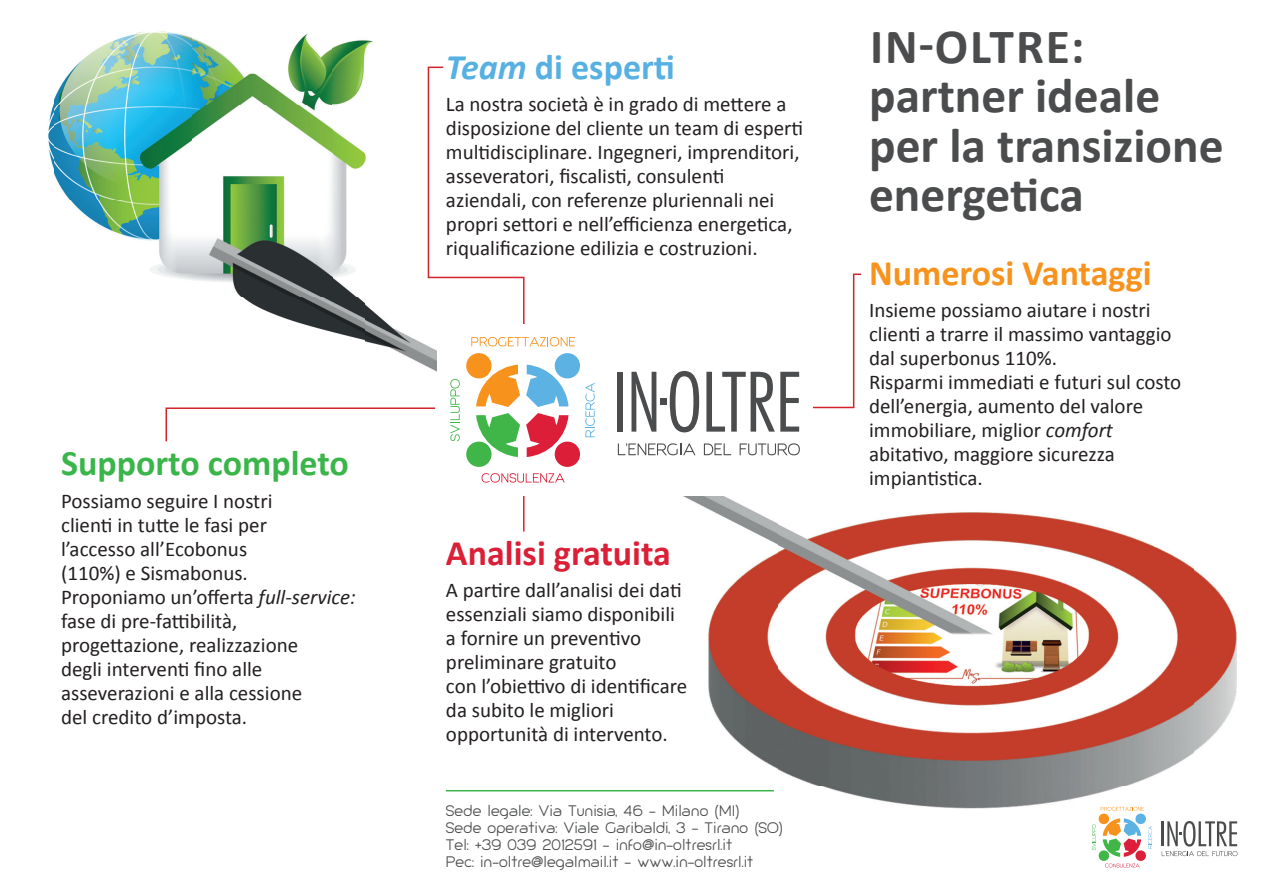
<style>
.page{position:relative;width:1263px;height:893px;background:#fff}
.page>*{position:absolute;margin:0;border:0;box-sizing:border-box;transform-origin:0 0}
.t1{font:700 49.5px/49.5px "Calibri";color:#4b4c4d}
.t2{font:700 36px "Calibri";color:#f7931d}
.t3{font:700 36px "Calibri";color:#3ab54a}
.t4{font:700 36px "Calibri";color:#da1f37}
.t5{font:700 36px "Calibri";color:#57b0e2}
.t6{font:21px/24px "Calibri";color:#231f20}
.t7{font:14.25px/17.1px "Giorgio";color:#4b4c4d}
.s1{font-style:italic}
</style>
<div class="page">
<img style="left:48px;top:52px;width:316px;height:244px">
<img style="left:93px;top:31px;width:280px;height:21px">
<img style="left:364px;top:52px;width:829px;height:735px">
<img style="left:1193px;top:568px;width:45px;height:287px">
<img style="left:240px;top:296px;width:125px;height:491px">
<img style="left:446px;top:787px;width:748px;height:81px">
<svg style="left:446px;top:804px;width:337px;height:64px"></svg>
<svg style="left:165px;top:407px;width:272px;height:36px"></svg>
<hr style="left:523px;top:435px;width:1px;height:96px;background:#d1232a">
<div style="left:1092px;top:807px;width:145px;height:60px;background:#fff"></div>
<hr style="left:1161px;top:821px;width:2px;height:25px;background:#4b4c4d">
<svg style="left:1162px;top:821px;width:75px;height:35px"></svg>
<svg style="left:1092px;top:807px;width:60px;height:60px"></svg>
<svg style="left:427px;top:66px;width:98px;height:264px"></svg>
<svg style="left:811px;top:273px;width:52px;height:136px"></svg>
<div style="left:438px;top:324px;width:375px;height:171px;background:#fff"></div>
<svg style="left:618px;top:443px;width:77px;height:12px"></svg>
<svg style="left:704px;top:443px;width:27px;height:12px"></svg>
<svg style="left:740px;top:443px;width:60px;height:12px"></svg>
<div style="left:617px;top:372px;width:5px;height:60px;background:#4b4c4d"></div>
<svg style="left:631px;top:372px;width:25px;height:60px"></svg>
<div style="left:661px;top:398px;width:6px;height:7px;background:#4b4c4d"></div>
<svg style="left:670px;top:371px;width:29px;height:61px"></svg>
<svg style="left:706px;top:372px;width:93px;height:60px"></svg>
<svg style="left:471px;top:337px;width:104px;height:9px"></svg>
<svg style="left:450px;top:353px;width:145px;height:130px"></svg>
<hr style="left:446px;top:790px;width:328px;height:1px;background:#3ab54a">
<h2 class="t3" style="left:61px;top:441px;width:289px">Supporto completo</h2>
<p class="t6" style="left:61px;top:488px;width:296px">Possiamo seguire I nostri<br>clienti in tutte le fasi per<br>l’accesso all’Ecobonus<br>(110%) e Sismabonus.<br>Proponiamo un’offerta <span class="s1">full-service: </span>fase di pre-fatti bilità, progettazione, realizzazione<br>degli interventi fino alle asseverazioni e alla cessione<br>del credito d’imposta.</p>
<h2 class="t5" style="left:446px;top:45px;width:230px"><span class="s1">Team</span> di esperti</h2>
<p class="t6" style="left:446px;top:91px;width:359px">La nostra società è in grado di mettere a disposizione del cliente un team di esperti multidisciplinare. Ingegneri, imprenditori, asseveratori, fiscalisti, consulenti aziendali, con referenze pluriennali nei propri settori e nell’effi cienza energetica, riqualificazione edilizia e costruzioni.</p>
<h2 class="t4" style="left:446px;top:530px;width:226px">Analisi gratuita</h2>
<p class="t6" style="left:446px;top:577px;width:243px">A partire dall’analisi dei dati essenziali siamo disponibili a fornire un preventivo preliminare gratuito<br>con l’obietti vo di identificare da subito le migliori opportunità di intervento.</p>
<p class="t7" style="left:446px;top:803px;width:338px">Sede legale: Via Tunisia, 46 - Milano (MI)<br>Sede operativa: Viale Garibaldi, 3 - Tirano (SO)<br>Tel: +39 039 2012591 - info@in-oltresrl.it<br>Pec: in-oltre@legalmail.it - www.in-oltresrl.it</p>
<h1 class="t1" style="left:869px;top:19px;width:356px">IN-OLTRE: partner ideale per la transizione energetica</h1>
<h2 class="t2" style="left:869px;top:250px;width:284px">Numerosi Vantaggi</h2>
<p class="t6" style="left:869px;top:297px;width:314px">Insieme possiamo aiutare i nostri clienti a trarre il massimo vantaggio dal superbonus 110%.<br>Risparmi immediati e futuri sul costo dell’energia, aumento del valore immobiliare, miglior <span class="s1">comfort </span>abitativo, maggiore sicurezza impiantistica.</p>
</div>
